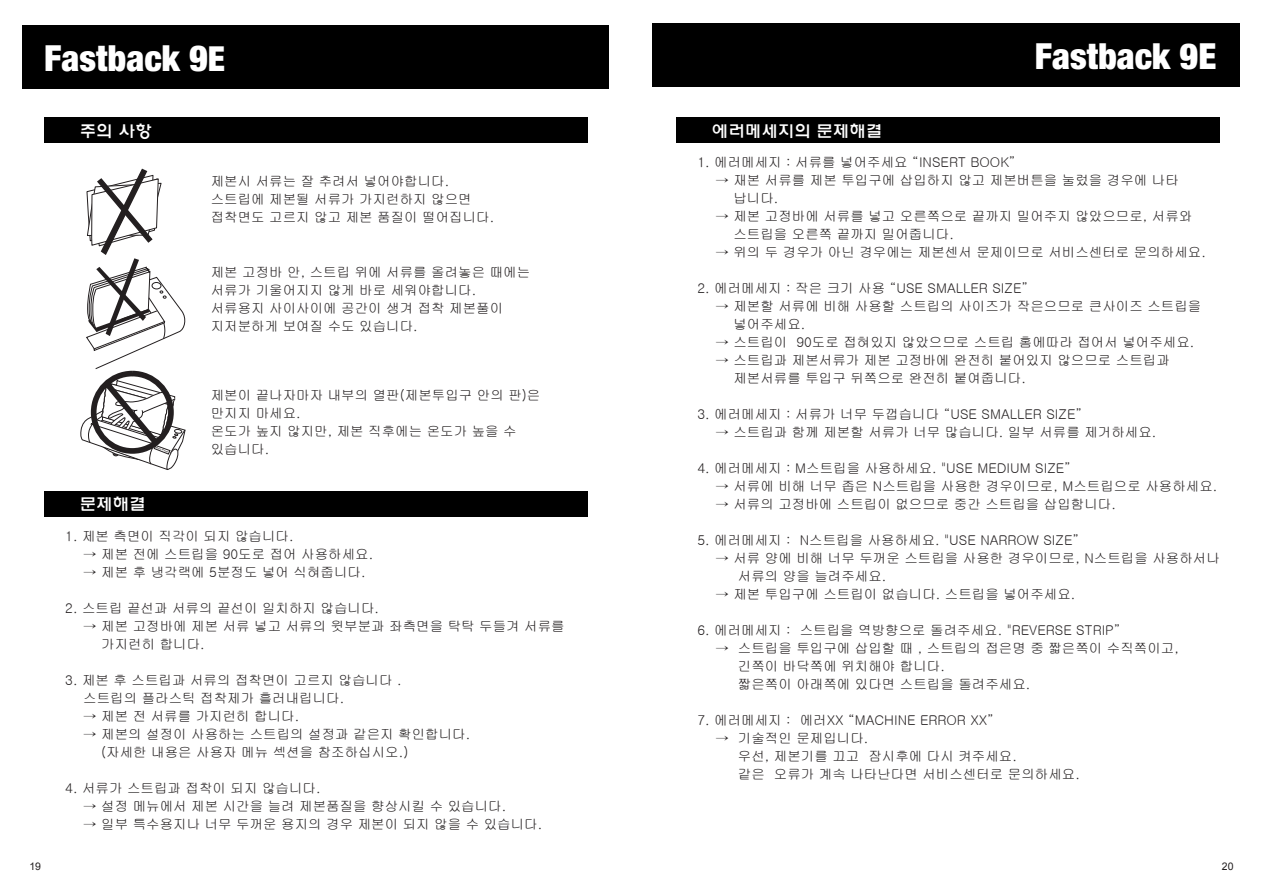
<style>
.page{position:relative;width:1263px;height:894px;background:#fff}
.page>*{position:absolute;margin:0;border:0;box-sizing:border-box;transform-origin:0 0}
.t1{font:900 condensed 36px "Helvetica Neue";color:#fff}
.t2{font:16.5px "H Ywul M";color:#fff}
.t3{font:13.5px/18px "Gulim";color:#231f20}
.t4{font:10.5px "Arial";color:#231f20}
.t5{font:700 1.65px "Arial";color:#231f20}
.s1{font-size:34.5px}
</style>
<div class="page">
<svg style="left:80px;top:168px;width:106px;height:302px"></svg>
<div style="left:652px;top:23px;width:588px;height:64px;background:#000"></div>
<div style="left:22px;top:25px;width:587px;height:64px;background:#000"></div>
<div style="left:44px;top:117px;width:543px;height:26px;background:#000"></div>
<div style="left:676px;top:117px;width:544px;height:26px;background:#000"></div>
<div style="left:44px;top:491px;width:543px;height:25px;background:#000"></div>
<h1 class="t1" style="left:44px;top:36px;width:182px">Fastback 9<span class="s1">E</span></h1>
<h1 class="t1" style="left:1035px;top:34px;width:183px">Fastback 9E</h1>
<p class="t2" style="left:80px;top:122px;width:73px">주의 사항</p>
<p class="t2" style="left:712px;top:122px;width:172px">에러메세지의 문제해결</p>
<p class="t3" style="left:211px;top:172px;width:285px">제본시 서류는 잘 추려서 넣어야합니다. 스트립에 제본될 서류가 가지런하지 않으면 접착면도 고르지 않고 제본 품질이 떨어집니다.</p>
<p class="t5" style="left:156px;top:446px;width:15px;rotate:21deg">READY TO BIND</p>
<p class="t3" style="left:211px;top:263px;width:321px">제본 고정바 안, 스트립 위에 서류를 올려놓은 때에는 서류가 기울어지지 않게 바로 세워야합니다. 서류용지 사이사이에 공간이 생겨 접착 제본풀이 지저분하게 보여질 수도 있습니다.</p>
<p class="t3" style="left:211px;top:386px;width:331px">제본이 끝나자마자 내부의 열판(제본투입구 안의 판)은 만지지 마세요.<br>온도가 높지 않지만, 제본 직후에는 온도가 높을 수 있습니다.</p>
<p class="t2" style="left:80px;top:496px;width:67px">문제해결</p>
<p class="t3" style="left:65px;top:526px;width:230px">1. 제본 측면이 직각이 되지 않습니다.</p>
<p class="t3" style="left:83px;top:544px;width:291px">→ 제본 전에 스트립을 90도로 접어 사용하세요.</p>
<p class="t3" style="left:83px;top:562px;width:284px">→ 제본 후 냉각랙에 5분정도 넣어 식혀줍니다.</p>
<p class="t3" style="left:65px;top:598px;width:315px">2. 스트립 끝선과 서류의 끝선이 일치하지 않습니다.</p>
<p class="t3" style="left:101px;top:616px;width:465px;text-indent:-18px">→ 제본 고정바에 제본 서류 넣고 서류의 윗부분과 좌측면을 탁탁 두들겨 서류를 가지런히 합니다.</p>
<p class="t3" style="left:83px;top:670px;width:320px;text-indent:-18px">3. 제본 후 스트립과 서류의 접착면이 고르지 않습니다 . 스트립의 플라스틱 접착제가 흘러내립니다.</p>
<p class="t3" style="left:83px;top:706px;width:217px">→ 제본 전 서류를 가지런히 합니다.</p>
<p class="t3" style="left:101px;top:724px;width:370px;text-indent:-18px">→ 제본의 설정이 사용하는 스트립의 설정과 같은지 확인합니다. (자세한 내용은 사용자 메뉴 섹션을 참조하십시오.)</p>
<p class="t3" style="left:65px;top:778px;width:257px">4. 서류가 스트립과 접착이 되지 않습니다.</p>
<p class="t3" style="left:83px;top:796px;width:424px">→ 설정 메뉴에서 제본 시간을 늘려 제본품질을 향상시킬 수 있습니다.</p>
<p class="t3" style="left:83px;top:814px;width:460px">→ 일부 특수용지나 너무 두꺼운 용지의 경우 제본이 되지 않을 수 있습니다.</p>
<p class="t3" style="left:697px;top:153px;width:320px">1. 에러메세지 : 서류를 넣어주세요 “INSERT BOOK”</p>
<p class="t3" style="left:733px;top:171px;width:447px;text-indent:-18px">→ 재본 서류를 제본 투입구에 삽입하지 않고 제본버튼을 눌렀을 경우에 나타 납니다.</p>
<p class="t3" style="left:733px;top:207px;width:460px;text-indent:-18px">→ 제본 고정바에 서류를 넣고 오른쪽으로 끝까지 밀어주지 않았으므로, 서류와 스트립을 오른쪽 끝까지 밀어줍니다.</p>
<p class="t3" style="left:715px;top:243px;width:492px">→ 위의 두 경우가 아닌 경우에는 제본센서 문제이므로 서비스센터로 문의하세요.</p>
<p class="t3" style="left:697px;top:279px;width:332px">2. 에러메세지 : 작은 크기 사용 “USE SMALLER SIZE”</p>
<p class="t3" style="left:733px;top:297px;width:469px;text-indent:-18px">→ 제본할 서류에 비해 사용할 스트립의 사이즈가 작은으므로 큰사이즈 스트립을 넣어주세요.</p>
<p class="t3" style="left:715px;top:333px;width:480px">→ 스트립이 90도로 접혀있지 않았으므로 스트립 홈에따라 접어서 넣어주세요.</p>
<p class="t3" style="left:733px;top:351px;width:438px;text-indent:-18px">→ 스트립과 제본서류가 제본 고정바에 완전히 붙어있지 않으므로 스트립과 제본서류를 투입구 뒤쪽으로 완전히 붙여줍니다.</p>
<p class="t3" style="left:697px;top:405px;width:386px">3. 에러메세지 : 서류가 너무 두껍습니다 “USE SMALLER SIZE”</p>
<p class="t3" style="left:715px;top:423px;width:442px">→ 스트립과 함께 제본할 서류가 너무 많습니다. 일부 서류를 제거하세요.</p>
<p class="t3" style="left:697px;top:459px;width:375px">4. 에러메세지 : M스트립을 사용하세요. "USE MEDIUM SIZE”</p>
<p class="t3" style="left:715px;top:477px;width:503px">→ 서류에 비해 너무 좁은 N스트립을 사용한 경우이므로, M스트립으로 사용하세요.</p>
<p class="t3" style="left:715px;top:495px;width:402px">→ 서류의 고정바에 스트립이 없으므로 중간 스트립을 삽입함니다.</p>
<p class="t3" style="left:697px;top:531px;width:383px">5. 에러메세지 : N스트립을 사용하세요. "USE NARROW SIZE”</p>
<p class="t3" style="left:738px;top:549px;width:483px;text-indent:-22px">→ 서류 양에 비해 너무 두꺼운 스트립을 사용한 경우이므로, N스트립을 사용하서나 서류의 양을 늘려주세요.</p>
<p class="t3" style="left:715px;top:585px;width:361px">→ 제본 투입구에 스트립이 없습니다. 스트립을 넣어주세요.</p>
<p class="t3" style="left:697px;top:621px;width:425px">6. 에러메세지 : 스트립을 역방향으로 돌려주세요. "REVERSE STRIP”</p>
<p class="t3" style="left:738px;top:639px;width:442px;text-indent:-22px">→ 스트립을 투입구에 삽입할 때 , 스트립의 접은명 중 짧은쪽이 수직쪽이고, 긴쪽이 바닥쪽에 위치해야 합니다.<br>짧은쪽이 아래쪽에 있다면 스트립을 돌려주세요.</p>
<p class="t3" style="left:697px;top:711px;width:298px">7. 에러메세지 : 에러XX “MACHINE ERROR XX”</p>
<p class="t3" style="left:738px;top:729px;width:343px;text-indent:-22px">→ 기술적인 문제입니다.<br>우선, 제본기를 끄고 잠시후에 다시 켜주세요.<br>같은 오류가 계속 나타난다면 서비스센터로 문의하세요.</p>
<p class="t4" style="left:29px;top:859px;width:13px">19</p>
<p class="t4" style="left:1222px;top:859px;width:13px">20</p>
</div>
